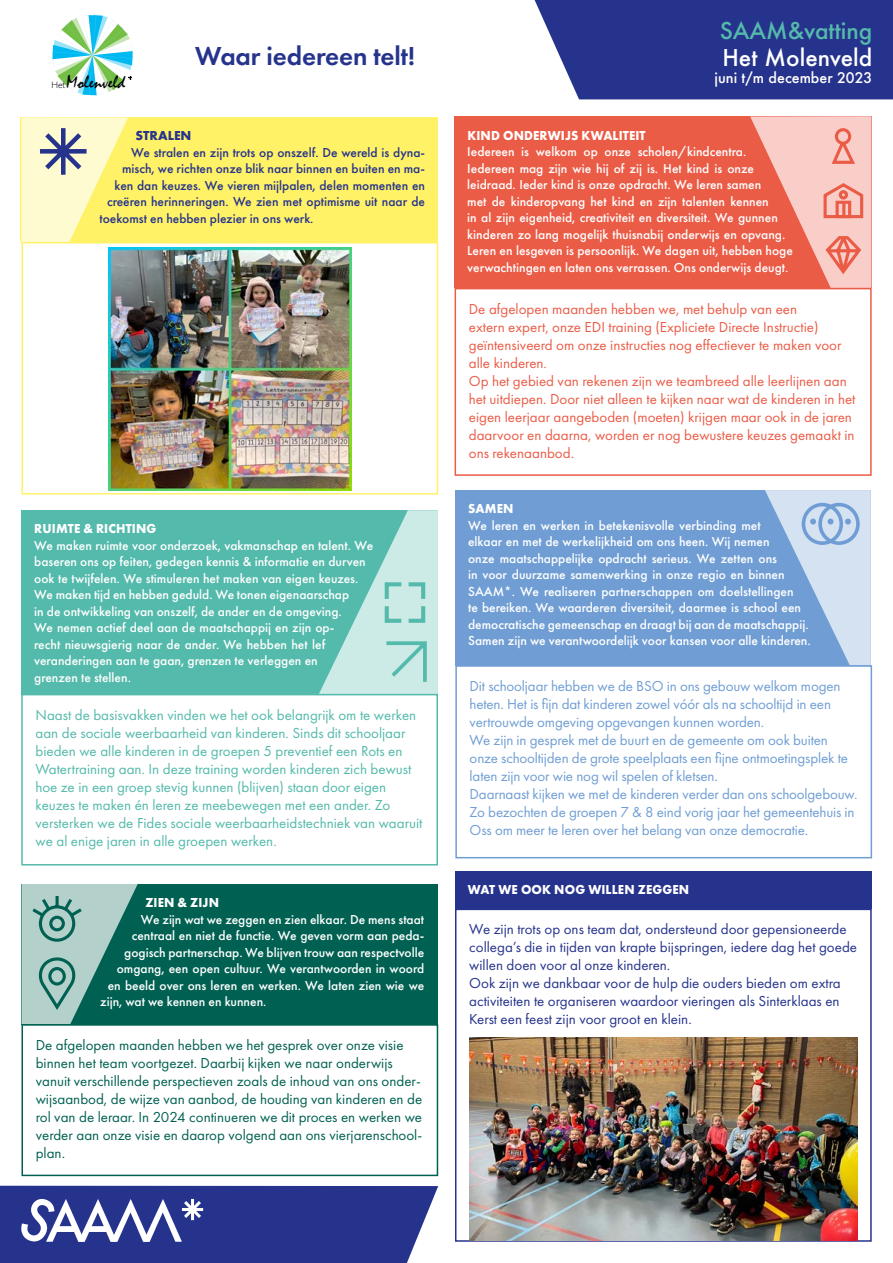
<style>
.page{position:relative;width:893px;height:1263px;background:#fff}
.page>*{position:absolute;margin:0;border:0;box-sizing:border-box;transform-origin:0 0}
.t1{font:600 27px "Futura PT";letter-spacing:-.005em;color:#26338c}
.t2{font:500 22.5px "Futura";color:#54baab}
.t3{font:500 22.5px "Futura";color:#fff}
.t4{font:18.45px "Mistral";color:#000}
.t5{font:15px/18px "Futura PT";letter-spacing:-.01em;color:#709ed4}
.t6{font:15px/18px "Futura PT";color:#eb5c47}
.t7{font:15px/18px "Futura PT";color:#54baab}
.t8{font:15px/18px "Futura PT";color:#006152}
.t9{font:15px/18px "Futura PT";color:#26338c}
.t10{font:500 14.25px "Futura";color:#fff}
.t11{font:500 13.5px/16.5px "Futura PT";color:#fff}
.t12{font:500 13.5px "Futura PT";color:#26338c}
.t13{font:700 13.5px "Futura PT";letter-spacing:.01em;color:#fff;scale:.95 1}
.t14{font:700 13.5px "Futura PT";color:#26338c}
.s1{font-family:"Gill Sans";font-weight:300;font-size:9.3px}
</style>
<div class="page">
<div style="left:455px;top:909px;width:417px;height:333px;border:2px solid #26338c"></div>
<div style="left:455px;top:871px;width:417px;height:38px;background:#26338c"></div>
<img style="left:108px;top:247px;width:243px;height:243px">
<div style="left:22px;top:242px;width:416px;height:252px;border:2px solid #fff266"></div>
<div style="left:455px;top:117px;width:417px;height:171px;background:#eb5c47"></div>
<svg style="left:750px;top:116px;width:121px;height:172px"></svg>
<div style="left:455px;top:288px;width:417px;height:188px;border:2px solid #eb5c47"></div>
<div style="left:535px;top:0;width:358px;height:99px;background:#26338c"></div>
<svg style="left:0;top:1186px;width:438px;height:77px;background:#3e4998"></svg>
<img style="left:469px;top:1037px;width:388px;height:203px">
<div style="left:455px;top:490px;width:416px;height:175px;background:#709ed4"></div>
<svg style="left:765px;top:490px;width:106px;height:175px"></svg>
<div style="left:455px;top:665px;width:417px;height:193px;border:2px solid #709ed4"></div>
<svg style="left:52px;top:14px;width:81px;height:82px"></svg>
<div style="left:22px;top:510px;width:416px;height:184px;background:#54baab"></div>
<svg style="left:319px;top:510px;width:119px;height:184px"></svg>
<div style="left:21px;top:694px;width:417px;height:171px;border:2px solid #54baab"></div>
<div style="left:22px;top:884px;width:416px;height:140px;background:#006152"></div>
<div style="left:22px;top:1024px;width:416px;height:152px;border:2px solid #006152"></div>
<svg style="left:22px;top:884px;width:116px;height:140px"></svg>
<div style="left:21px;top:117px;width:417px;height:125px;background:#fff266"></div>
<svg style="left:21px;top:117px;width:107px;height:125px"></svg>
<h3 class="t4" style="left:52px;top:72px;width:75px"><span class="s1">Het</span>Molenveld</h3>
<h1 class="t1" style="left:195px;top:39px;width:221px">Waar iedereen telt!</h1>
<p class="t14" style="left:136px;top:127px;width:57px">STRALEN</p>
<p class="t12" style="left:131px;top:144px;width:296px">We stralen en zijn trots op onszelf. De wereld is dyna-</p>
<p class="t12" style="left:122px;top:161px;width:304px">misch, we richten onze blik naar binnen en buiten en ma-</p>
<p class="t12" style="left:115px;top:177px;width:312px">ken dan keuzes. We vieren mijlpalen, delen momenten en</p>
<p class="t12" style="left:107px;top:194px;width:320px">creëren herinneringen. We zien met optimisme uit naar de</p>
<p class="t12" style="left:100px;top:210px;width:215px">toekomst en hebben plezier in ons werk.</p>
<p class="t13" style="left:34px;top:520px;width:130px">RUIMTE &amp; RICHTING</p>
<p class="t11" style="left:34px;top:537px;width:341px">We maken ruimte voor onderzoek, vakmanschap en talent. We baseren ons op feiten, gedegen kennis &amp; informatie en durven ook te twijfelen. We stimuleren het maken van eigen keuzes.<br>We maken tijd en hebben geduld. We tonen eigenaarschap<br>in de ontwikkeling van onszelf, de ander en de omgeving.<br>We nemen actief deel aan de maatschappij en zijn op-<br>recht nieuwsgierig naar de ander. We hebben het lef veranderingen aan te gaan, grenzen te verleggen en<br>grenzen te stellen.</p>
<p class="t7" style="left:36px;top:705px;width:388px">Naast de basisvakken vinden we het ook belangrijk om te werken aan de sociale weerbaarheid van kinderen. Sinds dit schooljaar bieden we alle kinderen in de groepen 5 preventief een Rots en Watertraining aan. In deze training worden kinderen zich bewust hoe ze in een groep stevig kunnen (blijven) staan door eigen keuzes te maken én leren ze meebewegen met een ander. Zo versterken we de Fides sociale weerbaarheidstechniek van waaruit we al enige jaren in alle groepen werken.</p>
<p class="t13" style="left:145px;top:894px;width:79px">ZIEN &amp; ZIJN</p>
<p class="t11" style="left:141px;top:911px;width:285px">We zijn wat we zeggen en zien elkaar. De mens staat</p>
<p class="t11" style="left:132px;top:927px;width:294px">centraal en niet de functie. We geven vorm aan peda-</p>
<p class="t11" style="left:124px;top:944px;width:302px">gogisch partnerschap. We blijven trouw aan respectvolle</p>
<p class="t11" style="left:117px;top:960px;width:309px">omgang, een open cultuur. We verantwoorden in woord</p>
<p class="t11" style="left:108px;top:977px;width:318px">en beeld over ons leren en werken. We laten zien wie we</p>
<p class="t11" style="left:100px;top:993px;width:168px">zijn, wat we kennen en kunnen.</p>
<p class="t8" style="left:36px;top:1036px;width:388px">De afgelopen maanden hebben we het gesprek over onze visie binnen het team voortgezet. Daarbij kijken we naar onderwijs vanuit verschillende perspectieven zoals de inhoud van ons onder&shy;wijsaanbod, de wijze van aanbod, de houding van kinderen en de rol van de leraar. In 2024 continueren we dit proces en werken we verder aan onze visie en daarop volgend aan ons vierjarenschool&shy;plan.</p>
<h2 class="t2" style="left:720px;top:15px;width:154px">SAAM&amp;vatting</h2>
<h2 class="t3" style="left:722px;top:42px;width:151px">Het Molenveld</h2>
<p class="t10" style="left:715px;top:68px;width:159px">juni t/m december 2023</p>
<p class="t13" style="left:467px;top:127px;width:189px">KIND ONDERWIJS KWALITEIT</p>
<p class="t11" style="left:467px;top:144px;width:327px">Iedereen is welkom op onze scholen/kindcentra.<br>Iedereen mag zijn wie hij of zij is. Het kind is onze leidraad. Ieder kind is onze opdracht. We leren samen<br>met de kinderopvang het kind en zijn talenten kennen<br>in al zijn eigenheid, creativiteit en diversiteit. We gunnen kinderen zo lang mogelijk thuisnabij onderwijs en opvang.<br>Leren en lesgeven is persoonlijk. We dagen uit, hebben hoge verwachtingen en laten ons verrassen. Ons onderwijs deugt.</p>
<p class="t6" style="left:469px;top:299px;width:388px">De afgelopen maanden hebben we, met behulp van een<br>extern expert, onze EDI training (Expliciete Directe Instructie) geïntensiveerd om onze instructies nog effectiever te maken voor alle kinderen.<br>Op het gebied van rekenen zijn we teambreed alle leerlijnen aan het uitdiepen. Door niet alleen te kijken naar wat de kinderen in het eigen leerjaar aangeboden (moeten) krijgen maar ook in de jaren daarvoor en daarna, worden er nog bewustere keuzes gemaakt in ons rekenaanbod.</p>
<p class="t13" style="left:468px;top:500px;width:49px">SAMEN</p>
<p class="t11" style="left:468px;top:517px;width:344px">We leren en werken in betekenisvolle verbinding met<br>elkaar en met de werkelijkheid om ons heen. Wij nemen<br>onze maatschappelijke opdracht serieus. We zetten ons<br>in voor duurzame samenwerking in onze regio en binnen SAAM*. We realiseren partnerschappen om doelstellingen<br>te bereiken. We waarderen diversiteit, daarmee is school een democratische gemeenschap en draagt bij aan de maatschappij.<br>Samen zijn we verantwoordelijk voor kansen voor alle kinderen.</p>
<p class="t5" style="left:470px;top:677px;width:389px">Dit schooljaar hebben we de BSO in ons gebouw welkom mogen heten. Het is fijn dat kinderen zowel vóór als na schooltijd in een vertrouwde omgeving opgevangen kunnen worden.<br>We zijn in gesprek met de buurt en de gemeente om ook buiten onze schooltijden de grote speelplaats een fijne ontmoetingsplek te laten zijn voor wie nog wil spelen of kletsen.<br>Daarnaast kijken we met de kinderen verder dan ons schoolgebouw.<br>Zo bezochten de groepen 7 &amp; 8 eind vorig jaar het gemeentehuis in Oss om meer te leren over het belang van onze democratie.</p>
<p class="t13" style="left:468px;top:881px;width:235px">WAT WE OOK NOG WILLEN ZEGGEN</p>
<p class="t9" style="left:469px;top:920px;width:389px">We zijn trots op ons team dat, ondersteund door gepensioneerde collega’s die in tijden van krapte bijspringen, iedere dag het goede willen doen voor al onze kinderen.<br>Ook zijn we dankbaar voor de hulp die ouders bieden om extra activiteiten te organiseren waardoor vieringen als Sinterklaas en Kerst een feest zijn voor groot en klein.</p>
</div>
